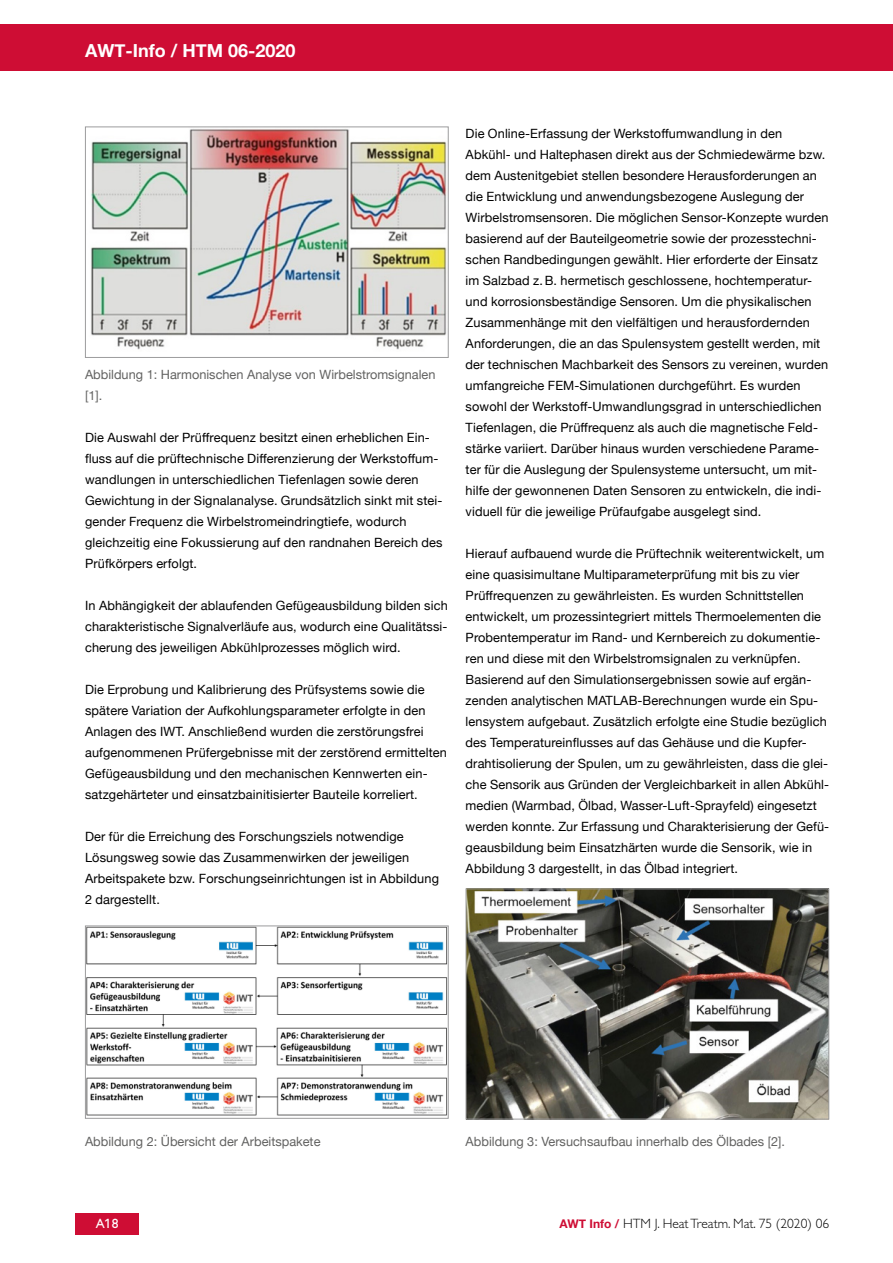
<style>
.page{position:relative;width:893px;height:1263px;background:#fff}
.page>*{position:absolute;margin:0;border:0;box-sizing:border-box;transform-origin:0 0}
.t1{font:700 18px "Helvetica Neue";color:#fff}
.t2{font:13.5px "Gill Sans HTM Light";color:#000}
.t3{font:13.5px "Gill Sans HTM Regular";color:#fff}
.t4{font:12.75px/21px "Helvetica Neue";letter-spacing:.01em;color:#000}
.t5{font:12.75px/21px "Helvetica Neue";color:#626261}
.s1{font-family:"Helvetica Neue";font-weight:700;font-size:12px;color:#ce0d34}
</style>
<div class="page">
<img style="left:91px;top:129px;width:356px;height:221px">
<div style="left:85px;top:127px;width:364px;height:231px;border:1px solid #9c9c9d"></div>
<img style="left:87px;top:927px;width:360px;height:189px">
<div style="left:85px;top:925px;width:364px;height:194px;border:1px solid #9c9c9d"></div>
<img style="left:468px;top:890px;width:359px;height:227px">
<div style="left:466px;top:888px;width:363px;height:231px;border:1px solid #9c9c9d"></div>
<div style="left:0;top:25px;width:893px;height:46px;background:#ce0d34"></div>
<div style="left:75px;top:1213px;width:64px;height:21px;background:#ce0d34"></div>
<h1 class="t1" style="left:85px;top:36px;width:212px">AWT-Info / HTM 06-2020</h1>
<p class="t5" style="left:85px;top:365px;width:352px">Abbildung 1: Harmonischen Analyse von Wirbelstromsignalen [1].</p>
<p class="t4" style="left:85px;top:428px;width:359px">Die Auswahl der Prüffrequenz besitzt einen erheblichen Ein&shy;fluss auf die prüftechnische Differenzierung der Werkstoffum&shy;wandlungen in unterschiedlichen Tiefenlagen sowie deren Gewichtung in der Signalanalyse. Grundsätzlich sinkt mit stei&shy;gender Frequenz die Wirbelstromeindringtiefe, wodurch gleichzeitig eine Fokussierung auf den randnahen Bereich des Prüfkörpers erfolgt.</p>
<p class="t4" style="left:85px;top:596px;width:364px;text-align:justify">In Abhängigkeit der ablaufenden Gefügeausbildung bilden sich charakteristische Signalverläufe aus, wodurch eine Qualitätssi&shy;cherung des jeweiligen Abkühlprozesses möglich wird.</p>
<p class="t4" style="left:85px;top:680px;width:363px">Die Erprobung und Kalibrierung des Prüfsystems sowie die spätere Variation der Aufkohlungsparameter erfolgte in den Anlagen des IWT. Anschließend wurden die zerstörungsfrei aufgenommenen Prüfergebnisse mit der zerstörend ermittelten Gefügeausbildung und den mechanischen Kennwerten ein&shy;satzgehärteter und einsatzbainitisierter Bauteile korreliert.</p>
<p class="t4" style="left:85px;top:827px;width:355px">Der für die Erreichung des Forschungsziels notwendige Lösungsweg sowie das Zusammenwirken der jeweiligen Arbeitspakete bzw. Forschungseinrichtungen ist in Abbildung 2 dargestellt.</p>
<p class="t4" style="left:466px;top:123px;width:364px">Die Online-Erfassung der Werkstoffumwandlung in den Abkühl- und Haltephasen direkt aus der Schmiedewärme bzw. dem Austenitgebiet stellen besondere Herausforderungen an die Entwicklung und anwendungsbezogene Auslegung der Wirbelstromsensoren. Die möglichen Sensor-Konzepte wurden basierend auf der Bauteilgeometrie sowie der prozesstechni&shy;schen Randbedingungen gewählt. Hier erforderte der Einsatz im Salzbad z.B. hermetisch geschlossene, hochtemperatur&shy;und korrosionsbeständige Sensoren. Um die physikalischen Zusammenhänge mit den vielfältigen und herausfordernden Anforderungen, die an das Spulensystem gestellt werden, mit der technischen Machbarkeit des Sensors zu vereinen, wurden umfangreiche FEM-Simulationen durchgeführt. Es wurden sowohl der Werkstoff-Umwandlungsgrad in unterschiedlichen Tiefenlagen, die Prüffrequenz als auch die magnetische Feld&shy;stärke variiert. Darüber hinaus wurden verschiedene Parame&shy;ter für die Auslegung der Spulensysteme untersucht, um mit&shy;hilfe der gewonnenen Daten Sensoren zu entwickeln, die indi&shy;viduell für die jeweilige Prüfaufgabe ausgelegt sind.</p>
<p class="t4" style="left:466px;top:543px;width:365px">Hierauf aufbauend wurde die Prüftechnik weiterentwickelt, um eine quasisimultane Multiparameterprüfung mit bis zu vier Prüffrequenzen zu gewährleisten. Es wurden Schnittstellen entwickelt, um prozessintegriert mittels Thermoelementen die Probentemperatur im Rand- und Kernbereich zu dokumentie&shy;ren und diese mit den Wirbelstromsignalen zu verknüpfen.<br>Basierend auf den Simulationsergebnissen sowie auf ergän&shy;zenden analytischen MATLAB-Berechnungen wurde ein Spu&shy;lensystem aufgebaut. Zusätzlich erfolgte eine Studie bezüglich des Temperatureinflusses auf das Gehäuse und die Kupfer&shy;drahtisolierung der Spulen, um zu gewährleisten, dass die glei&shy;che Sensorik aus Gründen der Vergleichbarkeit in allen Abkühl&shy;medien (Warmbad, Ölbad, Wasser-Luft-Sprayfeld) eingesetzt werden konnte. Zur Erfassung und Charakterisierung der Gefü&shy;geausbildung beim Einsatzhärten wurde die Sensorik, wie in Abbildung 3 dargestellt, in das Ölbad integriert.</p>
<p class="t5" style="left:85px;top:1131px;width:237px">Abbildung 2: Übersicht der Arbeitspakete</p>
<p class="t5" style="left:466px;top:1131px;width:321px">Abbildung 3: Versuchsaufbau innerhalb des Ölbades [2].</p>
<p class="t3" style="left:96px;top:1216px;width:24px">A18</p>
<p class="t2" style="left:560px;top:1216px;width:271px"><span class="s1">AWT Info /</span> HTM J. Heat Treatm. Mat. 75 (2020) 06</p>
</div>
